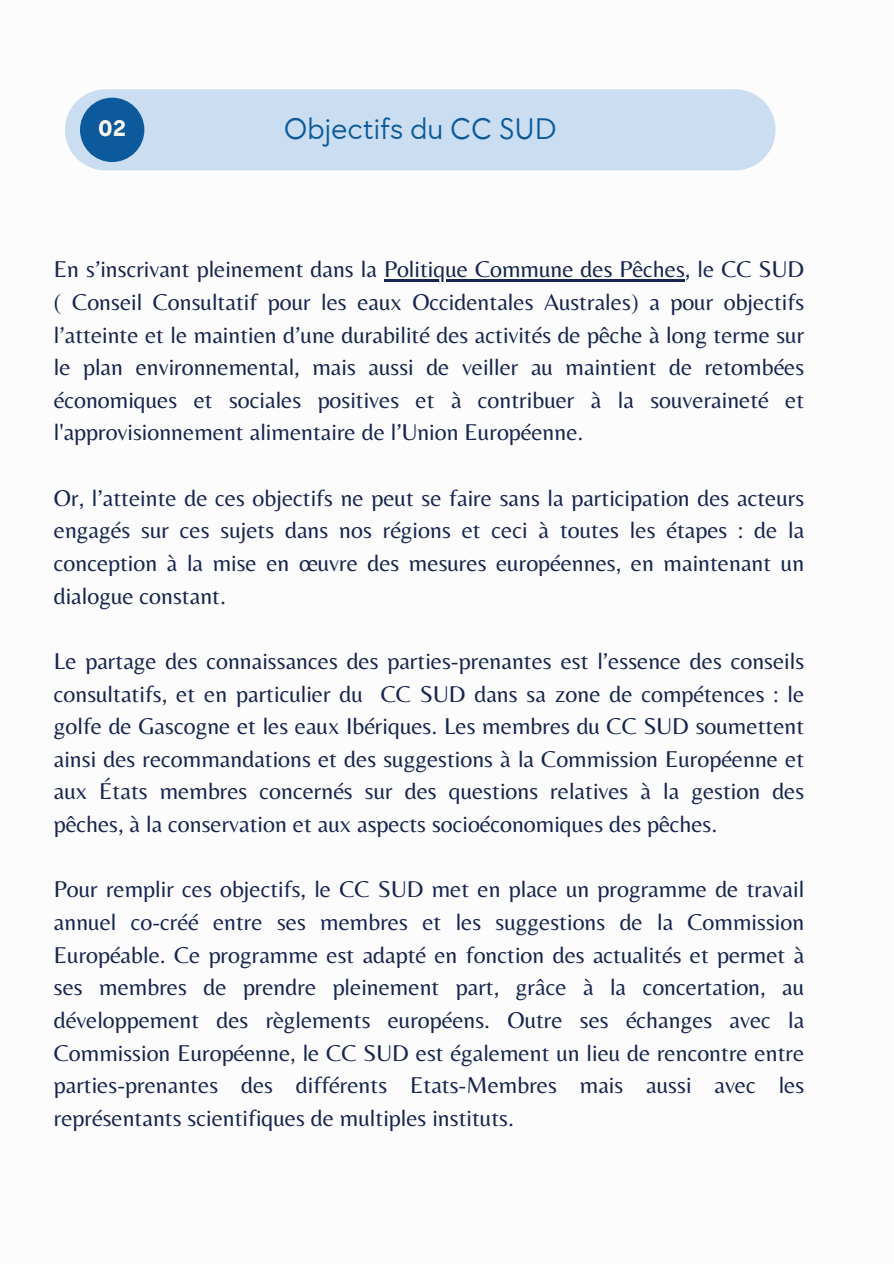
<style>
.page{position:relative;width:894px;height:1264px;background:#fff}
.page>*{position:absolute;margin:0;border:0;box-sizing:border-box;transform-origin:0 0}
.t1{font:30.75px "TT Chocolates";color:#0c5a9b}
.t2{font:23.85px/32.7px "Belleza";color:#17254e;text-align:justify}
.t3{font:700 23.25px "TT Chocolates";color:#fdf7f0}
</style>
<div class="page">
<div style="left:65px;top:89px;width:710px;height:81px;background:#cbdef1"></div>
<div style="left:80px;top:98px;width:64px;height:64px;background:#0c5a9b;border-radius:50%"></div>
<hr style="left:384px;top:279px;width:300px;height:3px;background:#17254e">
<p class="t3" style="left:98px;top:115px;width:29px">02</p>
<h1 class="t1" style="left:283px;top:111px;width:274px">Objectifs du CC SUD</h1>
<p class="t2" style="left:54px;top:252px;width:751px">En s’inscrivant pleinement dans la Politique Commune des Pêches, le CC SUD</p>
<p class="t2" style="left:54px;top:285px;width:751px">( Conseil Consultatif pour les eaux Occidentales Australes) a pour objectifs l’atteinte et le maintien d’une durabilité des activités de pêche à long terme sur le plan environnemental, mais aussi de veiller au maintient de retombées économiques et sociales positives et à contribuer à la souveraineté et l'approvisionnement alimentaire de l’Union Européenne.</p>
<p class="t2" style="left:54px;top:481px;width:751px">Or, l’atteinte de ces objectifs ne peut se faire sans la participation des acteurs</p>
<p class="t2" style="left:54px;top:513px;width:751px">engagés sur ces sujets dans nos régions et ceci à toutes les étapes : de la conception à la mise en œuvre des mesures européennes, en maintenant un dialogue constant.</p>
<p class="t2" style="left:54px;top:644px;width:751px">Le partage des connaissances des parties-prenantes est l’essence des conseils</p>
<p class="t2" style="left:54px;top:676px;width:751px">consultatifs, et en particulier du CC SUD dans sa zone de compétences : le golfe de Gascogne et les eaux Ibériques. Les membres du CC SUD soumettent ainsi des recommandations et des suggestions à la Commission Européenne et aux États membres concernés sur des questions relatives à la gestion des pêches, à la conservation et aux aspects socioéconomiques des pêches.</p>
<p class="t2" style="left:54px;top:872px;width:751px">Pour remplir ces objectifs, le CC SUD met en place un programme de travail</p>
<p class="t2" style="left:54px;top:905px;width:751px">annuel co-créé entre ses membres et les suggestions de la Commission Européable. Ce programme est adapté en fonction des actualités et permet à ses membres de prendre pleinement part, grâce à la concertation, au développement des règlements européens. Outre ses échanges avec la Commission Européenne, le CC SUD est également un lieu de rencontre entre parties-prenantes des différents Etats-Membres mais aussi avec les représentants scientifiques de multiples instituts.</p>
</div>
